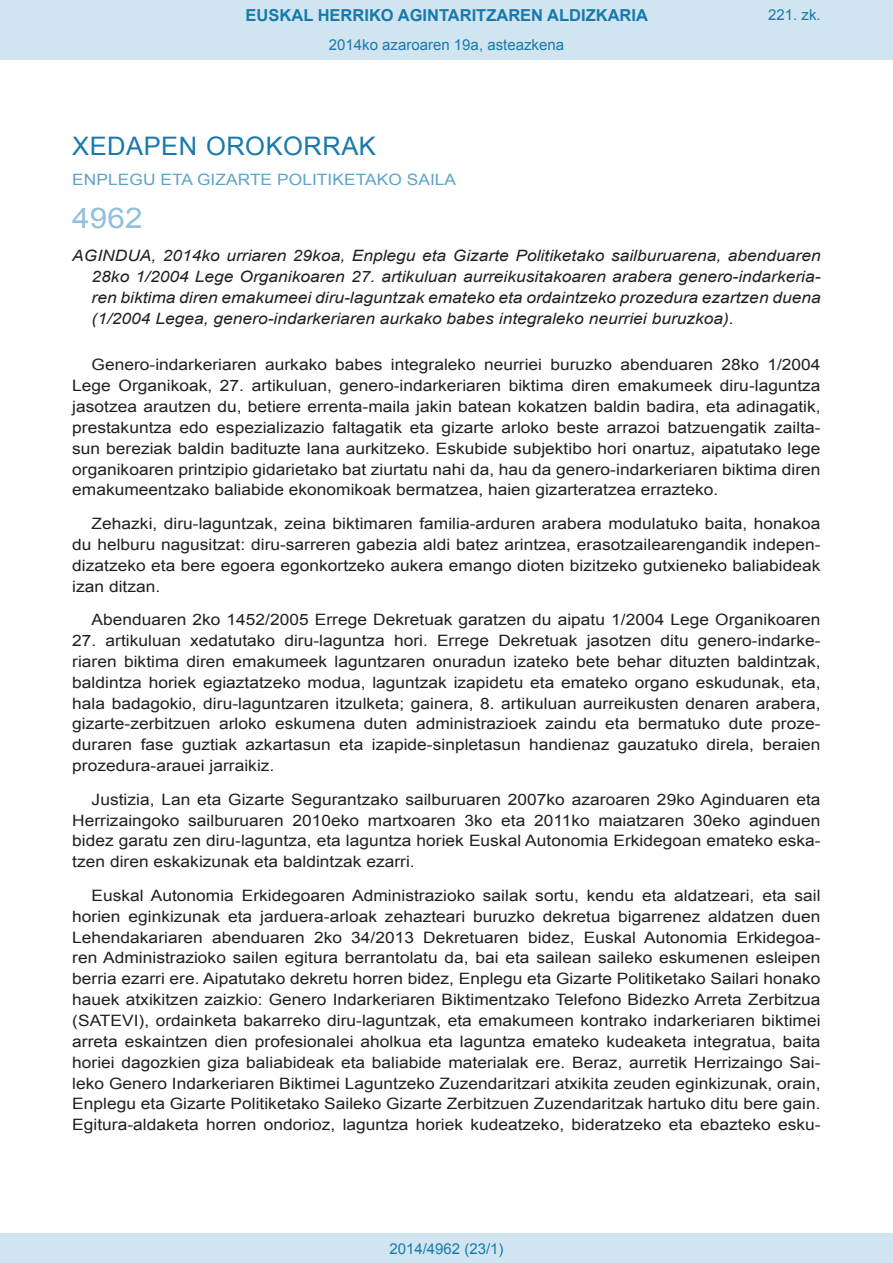
<style>
.page{position:relative;width:893px;height:1263px;background:#fff}
.page>*{position:absolute;margin:0;border:0;box-sizing:border-box;transform-origin:0 0}
.BOPVOrden{font:28.5px "Arial";color:#90c0db;scale:1.11 1}
.BOPVSeccion{font:25.5px "Arial";letter-spacing:.02em;color:#1879ad}
.t1{font:700 16.5px "Arial";color:#1879ad}
.BOPVDetalle{font:15.6px/20.9px "Arial";color:#231f20;text-align:justify;scale:1.11 1}
.BOPVTitulo{font:italic 15.6px/20.9px "Arial";color:#231f20;text-align:justify;scale:1.11 1}
.BOPVOrganismo{font:15.6px "Arial";letter-spacing:.005em;color:#5ea4ca;scale:1.11 1}
.Paginacion_Centro{font:15px "Arial";color:#1879ad}
</style>
<div class="page">
<div style="left:0;top:0;width:893px;height:60px;background:#d0e5f0"></div>
<div style="left:0;top:1233px;width:893px;height:30px;background:#d0e5f0"></div>
<p class="t1" style="left:246px;top:4px;width:404px">EUSKAL HERRIKO AGINTARITZAREN ALDIZKARIA</p>
<p class="Paginacion_Centro" style="left:329px;top:35px;width:237px">2014ko azaroaren 19a, asteazkena</p>
<p class="Paginacion_Centro" style="left:768px;top:5px;width:54px">221. zk.</p>
<p class="BOPVSeccion" style="left:72px;top:129px;width:305px">XEDAPEN OROKORRAK</p>
<p class="BOPVOrganismo" style="left:72px;top:169px;width:347px">ENPLEGU ETA GIZARTE POLITIKETAKO SAILA</p>
<p class="BOPVOrden" style="left:72px;top:199px;width:65px">4962</p>
<p class="BOPVTitulo" style="left:92px;top:246px;width:658px;text-indent:-19px">AGINDUA, 2014ko urriaren 29koa, Enplegu eta Gizarte Politiketako sailburuarena, abenduaren 28ko 1/2004 Lege Organikoaren 27. artikuluan aurreikusitakoaren arabera genero-indarkeria&shy;ren biktima diren emakumeei diru-laguntzak emateko eta ordaintzeko prozedura ezartzen duena (1/2004 Legea, genero-indarkeriaren aurkako babes integraleko neurriei buruzkoa).</p>
<p class="BOPVDetalle" style="left:72px;top:354px;width:676px;text-indent:19px">Genero-indarkeriaren aurkako babes integraleko neurriei buruzko abenduaren 28ko 1/2004<br>Lege Organikoak, 27. artikuluan, genero-indarkeriaren biktima diren emakumeek diru-laguntza jasotzea arautzen du, betiere errenta-maila jakin batean kokatzen baldin badira, eta adinagatik, prestakuntza edo espezializazio faltagatik eta gizarte arloko beste arrazoi batzuengatik zailta&shy;sun bereziak baldin badituzte lana aurkitzeko. Eskubide subjektibo hori onartuz, aipatutako lege organikoaren printzipio gidarietako bat ziurtatu nahi da, hau da genero-indarkeriaren biktima diren emakumeentzako baliabide ekonomikoak bermatzea, haien gizarteratzea errazteko.</p>
<p class="BOPVDetalle" style="left:72px;top:513px;width:676px;text-indent:19px">Zehazki, diru-laguntzak, zeina biktimaren familia-arduren arabera modulatuko baita, honakoa du helburu nagusitzat: diru-sarreren gabezia aldi batez arintzea, erasotzailearengandik indepen&shy;dizatzeko eta bere egoera egonkortzeko aukera emango dioten bizitzeko gutxieneko baliabideak izan ditzan.</p>
<p class="BOPVDetalle" style="left:92px;top:609px;width:658px">Abenduaren 2ko 1452/2005 Errege Dekretuak garatzen du aipatu 1/2004 Lege Organikoaren</p>
<p class="BOPVDetalle" style="left:72px;top:630px;width:676px">27. artikuluan xedatutako diru-laguntza hori. Errege Dekretuak jasotzen ditu genero-indarke&shy;riaren biktima diren emakumeek laguntzaren onuradun izateko bete behar dituzten baldintzak, baldintza horiek egiaztatzeko modua, laguntzak izapidetu eta emateko organo eskudunak, eta, hala badagokio, diru-laguntzaren itzulketa; gainera, 8. artikuluan aurreikusten denaren arabera, gizarte-zerbitzuen arloko eskumena duten administrazioek zaindu eta bermatuko dute proze&shy;duraren fase guztiak azkartasun eta izapide-sinpletasun handienaz gauzatuko direla, beraien prozedura-arauei jarraikiz.</p>
<p class="BOPVDetalle" style="left:72px;top:789px;width:676px;text-indent:19px">Justizia, Lan eta Gizarte Segurantzako sailburuaren 2007ko azaroaren 29ko Aginduaren eta Herrizaingoko sailburuaren 2010eko martxoaren 3ko eta 2011ko maiatzaren 30eko aginduen bidez garatu zen diru-laguntza, eta laguntza horiek Euskal Autonomia Erkidegoan emateko eska&shy;tzen diren eskakizunak eta baldintzak ezarri.</p>
<p class="BOPVDetalle" style="left:72px;top:885px;width:676px;text-indent:19px">Euskal Autonomia Erkidegoaren Administrazioko sailak sortu, kendu eta aldatzeari, eta sail horien eginkizunak eta jarduera-arloak zehazteari buruzko dekretua bigarrenez aldatzen duen Lehendakariaren abenduaren 2ko 34/2013 Dekretuaren bidez, Euskal Autonomia Erkidegoa&shy;ren Administrazioko sailen egitura berrantolatu da, bai eta sailean saileko eskumenen esleipen berria ezarri ere. Aipatutako dekretu horren bidez, Enplegu eta Gizarte Politiketako Sailari honako hauek atxikitzen zaizkio: Genero Indarkeriaren Biktimentzako Telefono Bidezko Arreta Zerbitzua (SATEVI), ordainketa bakarreko diru-laguntzak, eta emakumeen kontrako indarkeriaren biktimei arreta eskaintzen dien profesionalei aholkua eta laguntza emateko kudeaketa integratua, baita horiei dagozkien giza baliabideak eta baliabide materialak ere. Beraz, aurretik Herrizaingo Sai&shy;leko Genero Indarkeriaren Biktimei Laguntzeko Zuzendaritzari atxikita zeuden eginkizunak, orain, Enplegu eta Gizarte Politiketako Saileko Gizarte Zerbitzuen Zuzendaritzak hartuko ditu bere gain.<br>Egitura-aldaketa horren ondorioz, laguntza horiek kudeatzeko, bideratzeko eta ebazteko esku-</p>
<p class="Paginacion_Centro" style="left:389px;top:1238px;width:116px">2014/4962 (23/1)</p>
</div>
